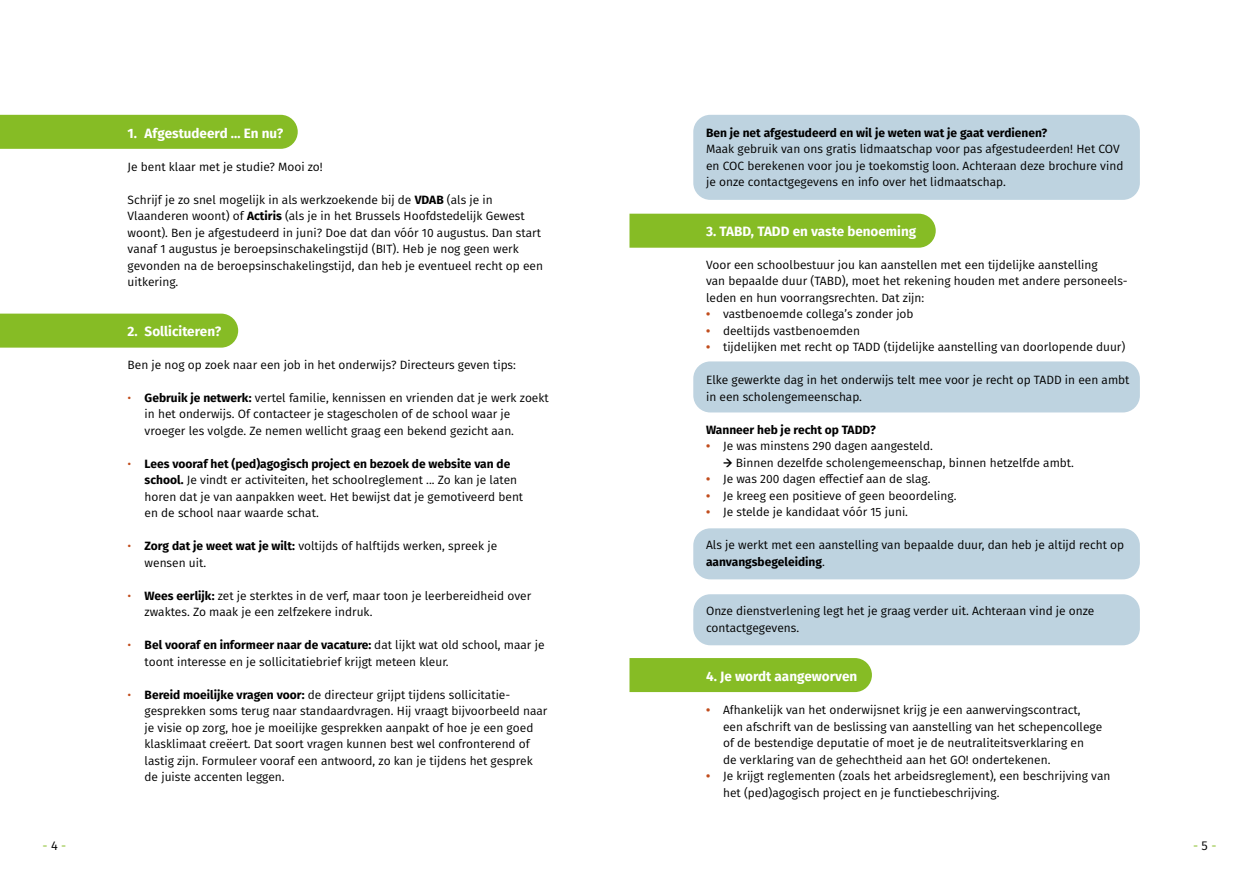
<style>
.page{position:relative;width:1259px;height:893px;background:#fff}
.page>*{position:absolute;margin:0;border:0;box-sizing:border-box;transform-origin:0 0}
.t1{font:700 13.5px "Fira Sans";color:#fff}
.t2{font:12.75px "Fira Sans";color:#86bc25}
.t3{font:12px/16.5px "Fira Sans";color:#000}
.t4{font:700 12px "Fira Sans";color:#000}
.s1{font-weight:700}
.s2{color:#c14d1d}
.s3{font-weight:700;color:#c14d1d}
.s4{color:#000}
</style>
<div class="page">
<div style="left:0;top:314px;width:238px;height:34px;background:#86bc25"></div>
<div style="left:693px;top:115px;width:447px;height:85px;background:#bed3e0;border-radius:17px"></div>
<div style="left:693px;top:361px;width:447px;height:51px;background:#bed3e0;border-radius:17px"></div>
<div style="left:693px;top:528px;width:447px;height:51px;background:#bed3e0;border-radius:17px"></div>
<div style="left:693px;top:594px;width:447px;height:51px;background:#bed3e0;border-radius:17px"></div>
<div style="left:0;top:115px;width:298px;height:34px;background:#86bc25"></div>
<div style="left:629px;top:214px;width:306px;height:34px;background:#86bc25"></div>
<div style="left:629px;top:658px;width:243px;height:34px;background:#86bc25"></div>
<p class="t1" style="left:128px;top:122px;width:157px">1. Afgestudeerd … En nu?</p>
<p class="t3" style="left:128px;top:158px;width:197px">Je bent klaar met je studie? Mooi zo!</p>
<p class="t3" style="left:128px;top:191px;width:417px">Schrijf je zo snel mogelijk in als werkzoekende bij de <span class="s1">VDAB</span> (als je in Vlaanderen woont) of <span class="s1">Actiris</span> (als je in het Brussels Hoofdstedelijk Gewest woont). Ben je afgestudeerd in juni? Doe dat dan vóór 10 augustus. Dan start vanaf 1 augustus je beroepsinschakelingstijd (BIT). Heb je nog geen werk gevonden na de beroepsinschakelingstijd, dan heb je eventueel recht op een uitkering.</p>
<p class="t1" style="left:128px;top:320px;width:95px">2. Solliciteren?</p>
<p class="t3" style="left:128px;top:356px;width:390px">Ben je nog op zoek naar een job in het onderwijs? Directeurs geven tips:</p>
<p class="t3" style="left:145px;top:389px;width:406px;text-indent:-17px"><span class="s2">•</span> <span class="s1">Gebruik je netwerk:</span> vertel familie, kennissen en vrienden dat je werk zoekt in het onderwijs. Of contacteer je stagescholen of de school waar je vroeger les volgde. Ze nemen wellicht graag een bekend gezicht aan.</p>
<p class="t3" style="left:145px;top:455px;width:380px;text-indent:-17px"><span class="s2">•</span> <span class="s1">Lees vooraf het (ped)agogisch project en bezoek de website van de school.</span> Je vindt er activiteiten, het schoolreglement ... Zo kan je laten horen dat je van aanpakken weet. Het bewijst dat je gemotiveerd bent en de school naar waarde schat.</p>
<p class="t3" style="left:145px;top:537px;width:354px;text-indent:-17px"><span class="s2">•</span> <span class="s1">Zorg dat je weet wat je wilt:</span> voltijds of halftijds werken, spreek je wensen uit.</p>
<p class="t3" style="left:145px;top:587px;width:388px;text-indent:-17px"><span class="s2">•</span> <span class="s1">Wees eerlijk:</span> zet je sterktes in de verf, maar toon je leerbereidheid over zwaktes. Zo maak je een zelfzekere indruk.</p>
<p class="t3" style="left:145px;top:636px;width:401px;text-indent:-17px"><span class="s2">•</span> <span class="s1">Bel vooraf en informeer naar de vacature:</span> dat lijkt wat old school, maar je toont interesse en je sollicitatiebrief krijgt meteen kleur.</p>
<p class="t3" style="left:145px;top:686px;width:404px;text-indent:-17px"><span class="s2">•</span> <span class="s1">Bereid moeilijke vragen voor:</span> de directeur grijpt tijdens sollicitatie&shy;gesprekken soms terug naar standaardvragen. Hij vraagt bijvoorbeeld naar je visie op zorg, hoe je moeilijke gesprekken aanpakt of hoe je een goed klasklimaat creëert. Dat soort vragen kunnen best wel confronterend of lastig zijn. Formuleer vooraf een antwoord, zo kan je tijdens het gesprek de juiste accenten leggen.</p>
<p class="t4" style="left:706px;top:122px;width:343px">Ben je net afgestudeerd en wil je weten wat je gaat verdienen?</p>
<p class="t3" style="left:706px;top:140px;width:419px">Maak gebruik van ons gratis lidmaatschap voor pas afgestudeerden! Het COV en COC berekenen voor jou je toekomstig loon. Achteraan deze brochure vind je onze contactgegevens en info over het lidmaatschap.</p>
<p class="t1" style="left:706px;top:220px;width:212px">3. TABD, TADD en vaste benoeming</p>
<p class="t3" style="left:706px;top:256px;width:423px">Voor een schoolbestuur jou kan aanstellen met een tijdelijke aanstelling<br>van bepaalde duur (TABD), moet het rekening houden met andere personeels&shy;leden en hun voorrangsrechten. Dat zijn:</p>
<p class="t3" style="left:706px;top:305px;width:209px"><span class="s3">•</span> vastbenoemde collega’s zonder job</p>
<p class="t3" style="left:706px;top:322px;width:155px"><span class="s3">•</span> deeltijds vastbenoemden</p>
<p class="t3" style="left:706px;top:338px;width:421px"><span class="s3">•</span> tijdelijken met recht op TADD (tijdelijke aanstelling van doorlopende duur)</p>
<p class="t3" style="left:706px;top:371px;width:425px">Elke gewerkte dag in het onderwijs telt mee voor je recht op TADD in een ambt in een scholengemeenschap.</p>
<p class="t4" style="left:706px;top:419px;width:171px">Wanneer heb je recht op TADD?</p>
<p class="t3" style="left:706px;top:437px;width:228px"><span class="s3">•</span> Je was minstens 290 dagen aangesteld.</p>
<p class="t3" style="left:723px;top:454px;width:352px">✓ Binnen dezelfde scholengemeenschap, binnen hetzelfde ambt.</p>
<p class="t3" style="left:706px;top:470px;width:226px"><span class="s3">•</span> Je was 200 dagen effectief aan de slag.</p>
<p class="t3" style="left:706px;top:487px;width:252px"><span class="s3">•</span> Je kreeg een positieve of geen beoordeling.</p>
<p class="t3" style="left:706px;top:503px;width:203px"><span class="s3">•</span> Je stelde je kandidaat vóór 15 juni.</p>
<p class="t3" style="left:706px;top:536px;width:419px">Als je werkt met een aanstelling van bepaalde duur, dan heb je altijd recht op <span class="s1">aanvangsbegeleiding</span>.</p>
<p class="t3" style="left:706px;top:602px;width:390px">Onze dienstverlening legt het je graag verder uit. Achteraan vind je onze contactgegevens.</p>
<p class="t1" style="left:706px;top:665px;width:153px">4. Je wordt aangeworven</p>
<p class="t3" style="left:723px;top:701px;width:381px;text-indent:-17px"><span class="s3">•</span> Afhankelijk van het onderwijsnet krijg je een aanwervingscontract, een afschrift van de beslissing van aanstelling van het schepencollege of de bestendige deputatie of moet je de neutraliteitsverklaring en<br>de verklaring van de gehechtheid aan het GO! ondertekenen.</p>
<p class="t3" style="left:723px;top:767px;width:389px;text-indent:-17px"><span class="s3">•</span> Je krijgt reglementen (zoals het arbeidsreglement), een beschrijving van het (ped)agogisch project en je functiebeschrijving.</p>
<p class="t2" style="left:43px;top:836px;width:25px">- <span class="s4">4</span> -</p>
<p class="t2" style="left:1193px;top:836px;width:25px">- <span class="s4">5</span> -</p>
</div>
